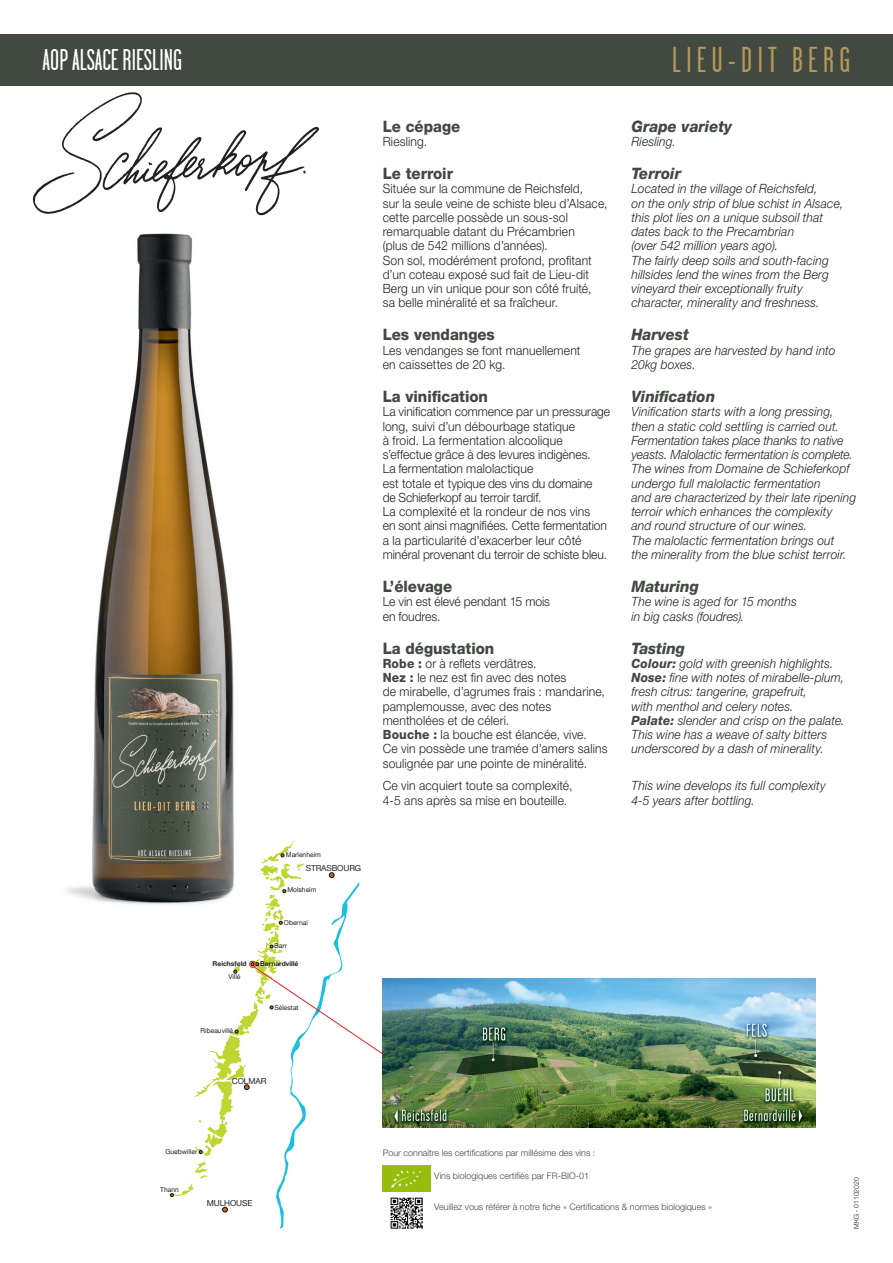
<style>
.page{position:relative;width:893px;height:1263px;background:#fff}
.page>*{position:absolute;margin:0;border:0;box-sizing:border-box;transform-origin:0 0}
.t1{font:36px "Garage Gothic";letter-spacing:.15em;color:#b39658}
.t2{font:30px "Garage Gothic";color:#fff}
.Titre{font:800 15.75px "Helvetica Neue LT Std";color:#414941;scale:.95 1}
.Titre_GB{font:italic 800 15.75px "Helvetica Neue LT Std";color:#414941;scale:.95 1}
.Texte{font:300 12.75px/14.2px "Helvetica Neue LT Std";letter-spacing:.01em;color:#231f20;scale:.95 1}
.Texte_GB{font:italic 300 12.75px/14.2px "Helvetica Neue LT Std";letter-spacing:.01em;color:#231f20;scale:.95 1}
.Titre-2{font:300 12.75px/14.2px "Helvetica Neue LT Std";letter-spacing:.015em;color:#231f20;scale:.95 1}
.Titre_GB-2{font:italic 300 12.75px/14.2px "Helvetica Neue LT Std";letter-spacing:.01em;color:#231f20;scale:.95 1}
.Texte-2{font:italic 300 12.75px/14.2px "Helvetica Neue LT Std";letter-spacing:.01em;color:#231f20;scale:.95 1}
.t3{font:300 9px "Helvetica Neue LT Std";color:#494343}
.t4{font:300 9px "Helvetica Neue LT Std";color:#4a4344}
.t5{font:8.25px "Helvetica Neue";letter-spacing:-.015em;color:#231f20}
.t6{font:6.75px "Helvetica Neue";color:#231f20}
.t7{font:700 6.75px/12.5px "Helvetica Neue";color:#231f20}
.t8{font:300 6.75px "Helvetica Neue LT Std";color:#231f20}
.s1{font-weight:400}
.s2{font-weight:800;color:#414941}
</style>
<div class="page">
<img style="left:66px;top:233px;width:168px;height:672px">
<img style="left:32px;top:92px;width:288px;height:124px">
<div style="left:0;top:34px;width:893px;height:51px;background:#414941"></div>
<svg style="left:170px;top:841px;width:219px;height:388px"></svg>
<img style="left:383px;top:978px;width:433px;height:149px">
<div style="left:249px;top:961px;width:7px;height:6px;border:1px solid #ee1d23;border-radius:50%"></div>
<img style="left:390px;top:1197px;width:33px;height:32px">
<img style="left:383px;top:1165px;width:48px;height:26px">
<p class="t2" style="left:43px;top:44px;width:141px">AOP ALSACE RIESLING</p>
<p class="t1" style="left:672px;top:41px;width:180px">LIEU-DIT BERG</p>
<p class="t7" style="left:228px;top:958px;width:20px;text-indent:-16px">Reichsfeld<br><span class="s1">Villé</span></p>
<p class="t6" style="left:201px;top:1026px;width:34px">Ribeauvillé</p>
<p class="t6" style="left:286px;top:850px;width:37px">Marlenheim</p>
<p class="t6" style="left:287px;top:885px;width:31px">Molsheim</p>
<p class="t6" style="left:284px;top:917px;width:25px">Obernai</p>
<p class="t6" style="left:274px;top:941px;width:14px">Barr</p>
<p class="t5" style="left:306px;top:862px;width:57px">STRASBOURG</p>
<p class="t7" style="left:260px;top:958px;width:40px">Bernardvillé</p>
<p class="t6" style="left:274px;top:1002px;width:26px">Sélestat</p>
<p class="t5" style="left:232px;top:1075px;width:36px">COLMAR</p>
<p class="Titre" style="left:383px;top:117px;width:83px">Le cépage</p>
<p class="Texte" style="left:383px;top:134px;width:48px">Riesling.</p>
<p class="Titre" style="left:383px;top:164px;width:76px">Le terroir</p>
<p class="Texte" style="left:383px;top:181px;width:238px">Située sur la commune de Reichsfeld,<br>sur la seule veine de schiste bleu d’Alsace, cette parcelle possède un sous-sol remarquable datant du Précambrien<br>(plus de 542 millions d’années).<br>Son sol, modérément profond, profitant d’un coteau exposé sud fait de Lieu-dit Berg un vin unique pour son côté fruité,<br>sa belle minéralité et sa fraîcheur.</p>
<p class="Titre" style="left:383px;top:325px;width:120px">Les vendanges</p>
<p class="Texte" style="left:383px;top:343px;width:210px">Les vendanges se font manuellement en caissettes de 20 kg.</p>
<p class="Titre" style="left:383px;top:387px;width:112px">La vinification</p>
<p class="Texte" style="left:383px;top:404px;width:241px">La vinification commence par un pressurage long, suivi d’un débourbage statique<br>à froid. La fermentation alcoolique s’effectue grâce à des levures indigènes.<br>La fermentation malolactique<br>est totale et typique des vins du domaine<br>de Schieferkopf au terroir tardif.<br>La complexité et la rondeur de nos vins<br>en sont ainsi magnifiées. Cette fermentation a la particularité d’exacerber leur côté minéral provenant du terroir de schiste bleu.</p>
<p class="Titre" style="left:383px;top:577px;width:75px">L’élevage</p>
<p class="Texte" style="left:383px;top:594px;width:178px">Le vin est élevé pendant 15 mois en foudres.</p>
<p class="Titre" style="left:383px;top:639px;width:119px">La dégustation</p>
<p class="Titre-2" style="left:383px;top:656px;width:238px"><span class="s2">Robe :</span> or à reflets verdâtres.<br><span class="s2">Nez :</span> le nez est fin avec des notes<br>de mirabelle, d’agrumes frais : mandarine, pamplemousse, avec des notes mentholées et de céleri.<br><span class="s2">Bouche :</span> la bouche est élancée, vive.<br>Ce vin possède une tramée d’amers salins soulignée par une pointe de minéralité.</p>
<p class="Texte" style="left:383px;top:778px;width:201px">Ce vin acquiert toute sa complexité,<br>4-5 ans après sa mise en bouteille.</p>
<p class="Titre_GB" style="left:631px;top:117px;width:108px">Grape variety</p>
<p class="Texte_GB" style="left:631px;top:134px;width:48px">Riesling.</p>
<p class="Titre_GB" style="left:631px;top:164px;width:54px">Terroir</p>
<p class="Texte_GB" style="left:631px;top:181px;width:225px">Located in the village of Reichsfeld,<br>on the only strip of blue schist in Alsace, this plot lies on a unique subsoil that dates back to the Precambrian<br>(over 542 million years ago).<br>The fairly deep soils and south-facing hillsides lend the wines from the Berg vineyard their exceptionally fruity character, minerality and freshness.</p>
<p class="Titre_GB" style="left:631px;top:325px;width:62px">Harvest</p>
<p class="Texte_GB" style="left:631px;top:343px;width:216px">The grapes are harvested by hand into<br>20kg boxes.</p>
<p class="Titre_GB" style="left:631px;top:387px;width:90px">Vinification</p>
<p class="Texte_GB" style="left:631px;top:404px;width:238px">Vinification starts with a long pressing, then a static cold settling is carried out.<br>Fermentation takes place thanks to native yeasts. Malolactic fermentation is complete.<br>The wines from Domaine de Schieferkopf undergo full malolactic fermentation<br>and are characterized by their late ripening terroir which enhances the complexity<br>and round structure of our wines.<br>The malolactic fermentation brings out<br>the minerality from the blue schist terroir.</p>
<p class="Titre_GB" style="left:631px;top:577px;width:72px">Maturing</p>
<p class="Texte_GB" style="left:631px;top:594px;width:176px">The wine is aged for 15 months in big casks (foudres).</p>
<p class="Titre_GB" style="left:631px;top:639px;width:58px">Tasting</p>
<p class="Titre_GB-2" style="left:631px;top:656px;width:226px"><span class="s2">Colour:</span> gold with greenish highlights.<br><span class="s2">Nose:</span> fine with notes of mirabelle-plum, fresh citrus: tangerine, grapefruit,<br>with menthol and celery notes.<br><span class="s2">Palate:</span> slender and crisp on the palate.<br>This wine has a weave of salty bitters underscored by a dash of minerality.</p>
<p class="Texte-2" style="left:631px;top:779px;width:206px">This wine develops its full complexity<br>4-5 years after bottling.</p>
<p class="t6" style="left:165px;top:1146px;width:33px">Guebwiller</p>
<p class="t6" style="left:160px;top:1185px;width:20px">Thann</p>
<p class="t5" style="left:207px;top:1197px;width:47px">MULHOUSE</p>
<p class="t4" style="left:383px;top:1147px;width:214px">Pour connaitre les certifications par millésime des vins :</p>
<p class="t3" style="left:434px;top:1170px;width:156px">Vins biologiques certifiés par FR-BIO-01</p>
<p class="t3" style="left:434px;top:1201px;width:279px">Veuillez vous référer à notre fiche « Certifications &amp; normes biologiques »</p>
<p class="t8" style="left:852px;top:1229px;width:53px;rotate:-90deg">MKG - 01102020</p>
</div>
